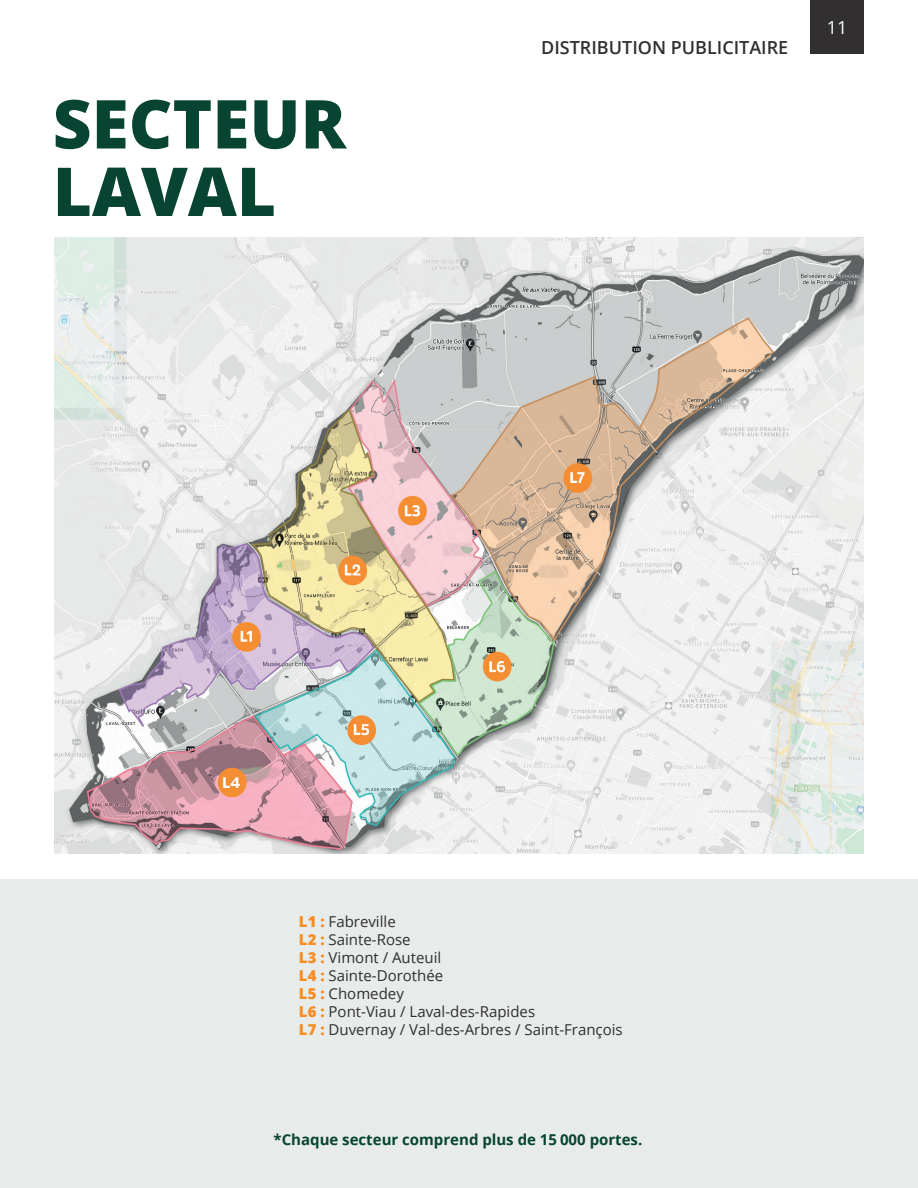
<style>
.page{position:relative;width:918px;height:1188px;background:#fff}
.page>*{position:absolute;margin:0;border:0;box-sizing:border-box;transform-origin:0 0}
.t1{font:800 67.5px/67.5px "Open Sans";color:#074432}
.t2{font:600 18px "Open Sans";color:#312f30}
.t3{font:18px "Open Sans";color:#fff}
.t4{font:15px/18px "Open Sans";color:#312f30}
.t5{font:700 15px "Open Sans";color:#074432}
.s1{font-weight:800;color:#f68c23}
</style>
<div class="page">
<div style="left:810px;top:0;width:54px;height:54px;background:#312f30"></div>
<div style="left:0;top:879px;width:918px;height:309px;background:#e7ebe9"></div>
<img style="left:54px;top:238px;width:810px;height:615px">
<h1 class="t1" style="left:53px;top:87px;width:295px">SECTEUR<br>LAVAL</h1>
<p class="t2" style="left:541px;top:35px;width:249px">DISTRIBUTION PUBLICITAIRE</p>
<p class="t3" style="left:827px;top:15px;width:22px">11</p>
<p class="t4" style="left:299px;top:913px;width:325px"><span class="s1">L1 :</span> Fabreville<br><span class="s1">L2 :</span> Sainte-Rose<br><span class="s1">L3 :</span> Vimont / Auteuil<br><span class="s1">L4 :</span> Sainte-Dorothée<br><span class="s1">L5 :</span> Chomedey<br><span class="s1">L6 :</span> Pont-Viau / Laval-des-Rapides<br><span class="s1">L7 :</span> Duvernay / Val-des-Arbres / Saint-François</p>
<p class="t5" style="left:274px;top:1129px;width:370px">*Chaque secteur comprend plus de 15 000 portes.</p>
</div>
